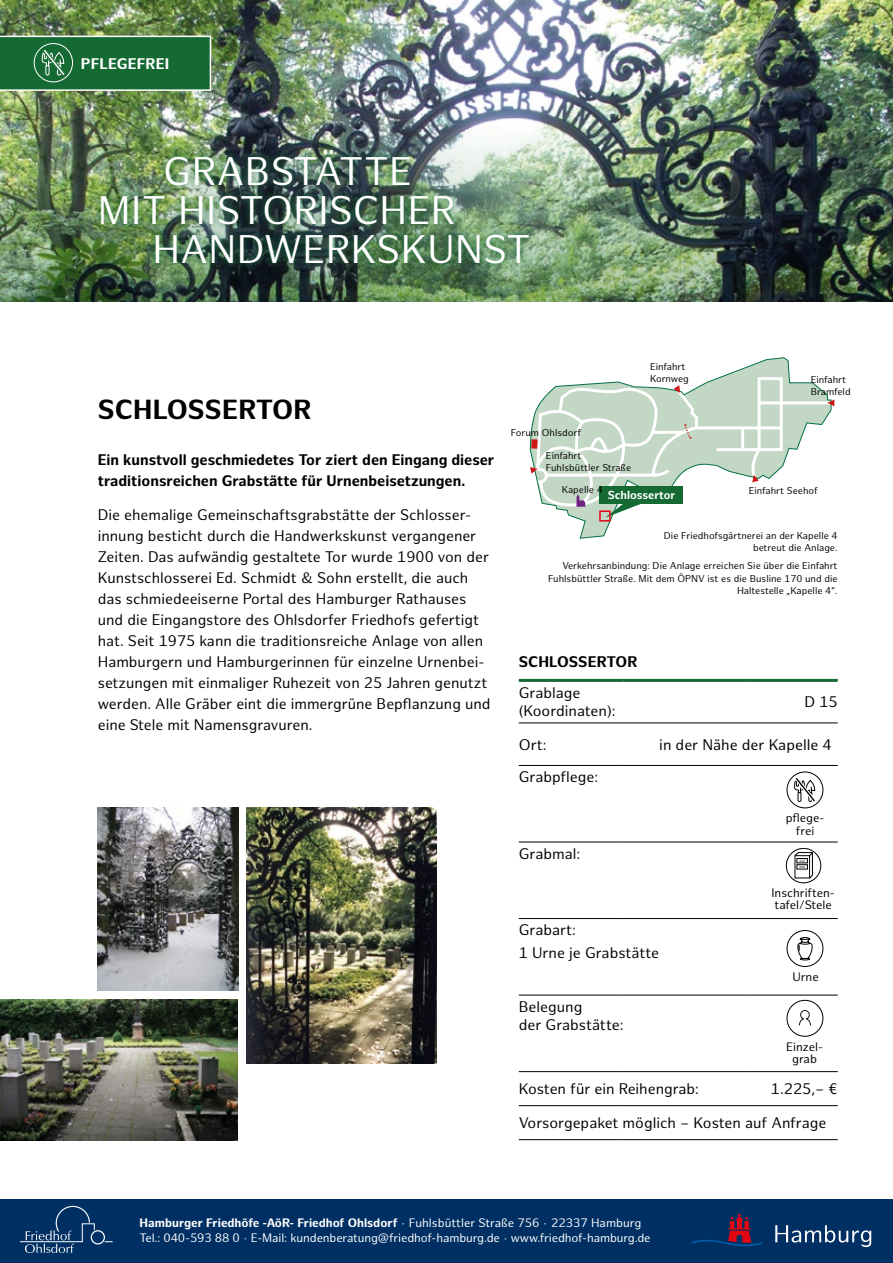
<style>
.page{position:relative;width:893px;height:1263px;background:#fff}
.page>*{position:absolute;margin:0;border:0;box-sizing:border-box;transform-origin:0 0}
.t1{font:39px "Hamburg Sans";letter-spacing:.01em;color:#fff}
.t2{font:700 27px "Hamburg Sans";letter-spacing:.005em;color:#000}
.t3{font:15px/21px "Hamburg Sans";color:#000}
.t4{font:700 15px/21px "Hamburg Sans";color:#000}
.t5{font:700 15px "Hamburg Sans";letter-spacing:.01em;color:#fff}
.t6{font:12px/15px "Hamburg Sans";letter-spacing:-.01em;color:#fff}
.t7{font:12px/12px "Hamburg Sans";color:#000;text-align:center}
.t8{font:700 11.4px "Hamburg Sans";color:#fff}
.t9{font:9.75px/12.1px "Hamburg Sans";color:#000}
.s1{font-weight:700}
</style>
<div class="page">
<div style="left:0;top:1199px;width:893px;height:64px;background:#003063"></div>
<div style="left:787px;top:930px;width:36px;height:37px;border:1px solid #000;border-radius:50%"></div>
<svg style="left:797px;top:930px;width:16px;height:31px"></svg>
<div style="left:787px;top:1000px;width:36px;height:36px;border:1px solid #000;border-radius:50%"></div>
<svg style="left:799px;top:1010px;width:12px;height:15px"></svg>
<svg style="left:786px;top:848px;width:35px;height:35px"></svg>
<div style="left:786px;top:848px;width:35px;height:35px;border:1px solid #000;border-radius:50%"></div>
<svg style="left:794px;top:851px;width:19px;height:28px"></svg>
<svg style="left:787px;top:772px;width:36px;height:36px"></svg>
<div style="left:787px;top:772px;width:36px;height:36px;border:1px solid #000;border-radius:50%"></div>
<svg style="left:791px;top:773px;width:28px;height:33px"></svg>
<img style="left:0;top:0;width:893px;height:123px">
<hr style="left:519px;top:722px;width:105px;height:1px;background:#000">
<hr style="left:624px;top:722px;width:125px;height:1px;background:#000">
<hr style="left:749px;top:722px;width:89px;height:1px;background:#000">
<hr style="left:519px;top:765px;width:105px;height:1px;background:#000">
<hr style="left:624px;top:765px;width:125px;height:1px;background:#000">
<hr style="left:749px;top:765px;width:89px;height:1px;background:#000">
<hr style="left:519px;top:842px;width:105px;height:1px;background:#000">
<hr style="left:624px;top:842px;width:125px;height:1px;background:#000">
<hr style="left:749px;top:842px;width:89px;height:1px;background:#000">
<hr style="left:519px;top:1139px;width:105px;height:1px;background:#000">
<hr style="left:624px;top:1139px;width:125px;height:1px;background:#000">
<hr style="left:749px;top:1139px;width:89px;height:1px;background:#000">
<hr style="left:519px;top:918px;width:105px;height:1px;background:#000">
<hr style="left:624px;top:918px;width:125px;height:1px;background:#000">
<hr style="left:749px;top:918px;width:89px;height:1px;background:#000">
<hr style="left:519px;top:995px;width:105px;height:1px;background:#000">
<hr style="left:624px;top:995px;width:125px;height:1px;background:#000">
<hr style="left:749px;top:995px;width:89px;height:1px;background:#000">
<hr style="left:519px;top:1105px;width:105px;height:1px;background:#000">
<hr style="left:624px;top:1105px;width:125px;height:1px;background:#000">
<hr style="left:749px;top:1105px;width:89px;height:1px;background:#000">
<hr style="left:519px;top:1071px;width:105px;height:1px;background:#000">
<hr style="left:624px;top:1071px;width:125px;height:1px;background:#000">
<hr style="left:749px;top:1071px;width:89px;height:1px;background:#000">
<hr style="left:519px;top:679px;width:105px;height:3px;background:#156a34">
<hr style="left:624px;top:679px;width:125px;height:3px;background:#156a34">
<hr style="left:749px;top:679px;width:89px;height:3px;background:#156a34">
<img style="left:0;top:999px;width:238px;height:141px">
<img style="left:0;top:123px;width:893px;height:179px">
<svg style="left:530px;top:357px;width:302px;height:182px"></svg>
<svg style="left:673px;top:385px;width:7px;height:8px"></svg>
<svg style="left:752px;top:475px;width:7px;height:7px"></svg>
<svg style="left:530px;top:467px;width:8px;height:7px"></svg>
<svg style="left:827px;top:399px;width:7px;height:7px"></svg>
<div style="left:531px;top:439px;width:7px;height:10px;background:#cd1719"></div>
<svg style="left:605px;top:503px;width:37px;height:15px"></svg>
<div style="left:600px;top:486px;width:83px;height:17px;background:#156a34"></div>
<svg style="left:576px;top:494px;width:9px;height:13px"></svg>
<div style="left:599px;top:510px;width:12px;height:12px;border:2px solid #e30613"></div>
<svg style="left:684px;top:424px;width:7px;height:15px"></svg>
<img style="left:98px;top:808px;width:140px;height:183px">
<img style="left:247px;top:808px;width:189px;height:255px">
<img style="left:94px;top:143px;width:442px;height:128px">
<svg style="left:0;top:36px;width:211px;height:55px;background:#277543"></svg>
<svg style="left:692px;top:1214px;width:70px;height:33px"></svg>
<svg style="left:775px;top:1225px;width:96px;height:22px"></svg>
<div style="left:91px;top:1230px;width:14px;height:14px;border:1px solid #fff;border-radius:50%"></div>
<svg style="left:20px;top:1206px;width:75px;height:47px"></svg>
<p class="t5" style="left:81px;top:55px;width:90px">PFLEGEFREI</p>
<h1 class="t1" style="left:163px;top:149px;width:250px">GRABSTÄTTE</h1>
<h1 class="t1" style="left:98px;top:188px;width:359px">MIT HISTORISCHER</h1>
<h1 class="t1" style="left:152px;top:227px;width:380px">HANDWERKSKUNST</h1>
<p class="t9" style="left:650px;top:361px;width:40px;line-height:11.6px">Einfahrt<br>Kornweg</p>
<p class="t9" style="left:811px;top:374px;width:41px;line-height:11.6px">Einfahrt<br>Bramfeld</p>
<h2 class="t2" style="left:98px;top:394px;width:215px">SCHLOSSERTOR</h2>
<p class="t4" style="left:98px;top:450px;width:398px">Ein kunstvoll geschmiedetes Tor ziert den Eingang dieser traditionsreichen Grabstätte für Urnenbeisetzungen.</p>
<p class="t3" style="left:98px;top:505px;width:394px">Die ehemalige Gemeinschaftsgrabstätte der Schlosser&shy;innung besticht durch die Handwerkskunst vergangener Zeiten. Das aufwändig gestaltete Tor wurde 1900 von der Kunstschlosserei Ed. Schmidt &amp; Sohn erstellt, die auch das schmiedeeiserne Portal des Hamburger Rathauses und die Eingangstore des Ohlsdorfer Friedhofs gefertigt hat. Seit 1975 kann die traditionsreiche Anlage von allen Hamburgern und Hamburgerinnen für einzelne Urnenbei&shy;setzungen mit einmaliger Ruhezeit von 25 Jahren genutzt werden. Alle Gräber eint die immergrüne Bepflanzung und eine Stele mit Namensgravuren.</p>
<p class="t9" style="left:511px;top:427px;width:72px">Forum Ohlsdorf</p>
<p class="t9" style="left:546px;top:450px;width:87px;line-height:11.6px">Einfahrt<br>Fuhlsbüttler Straße</p>
<p class="t9" style="left:562px;top:484px;width:42px">Kapelle 4</p>
<p class="t8" style="left:608px;top:488px;width:69px">Schlossertor</p>
<p class="t9" style="left:749px;top:484px;width:70px">Einfahrt Seehof</p>
<p class="t9" style="left:664px;top:529px;width:175px;text-align:right">Die Friedhofsgärtnerei an der Kapelle 4 betreut die Anlage.</p>
<p class="t9" style="left:548px;top:560px;width:291px;text-align:right">Verkehrsanbindung: Die Anlage erreichen Sie über die Einfahrt<br>Fuhlsbüttler Straße. Mit dem ÖPNV ist es die Busline 170 und die<br>Haltestelle „Kapelle 4“.</p>
<p class="t4" style="left:519px;top:652px;width:120px">SCHLOSSERTOR</p>
<p class="t3" style="left:519px;top:684px;width:98px;line-height:18px">Grablage (Koordinaten):</p>
<p class="t3" style="left:804px;top:692px;width:35px">D 15</p>
<p class="t3" style="left:519px;top:734px;width:29px">Ort:</p>
<p class="t3" style="left:659px;top:734px;width:174px">in der Nähe der Kapelle 4</p>
<p class="t3" style="left:519px;top:767px;width:81px">Grabpflege:</p>
<p class="t3" style="left:519px;top:843px;width:63px">Grabmal:</p>
<p class="t3" style="left:519px;top:919px;width:142px;line-height:22.2px">Grabart:<br>1 Urne je Grabstätte</p>
<p class="t3" style="left:519px;top:998px;width:106px;line-height:18px">Belegung<br>der Grabstätte:</p>
<p class="t7" style="left:786px;top:812px;width:40px;line-height:12.8px">pflege&shy;frei</p>
<p class="t7" style="left:771px;top:887px;width:65px;text-align:left">Inschriften&shy;tafel/Stele</p>
<p class="t7" style="left:792px;top:971px;width:28px">Urne</p>
<p class="t7" style="left:786px;top:1041px;width:38px">Einzel&shy;grab</p>
<p class="t3" style="left:519px;top:1079px;width:182px">Kosten für ein Reihengrab:</p>
<p class="t3" style="left:771px;top:1079px;width:68px">1.225,– €</p>
<p class="t3" style="left:519px;top:1113px;width:309px">Vorsorgepaket möglich – Kosten auf Anfrage</p>
<p class="t6" style="left:140px;top:1216px;width:512px"><span class="s1">Hamburger Friedhöfe -AöR- Friedhof Ohlsdorf</span> · Fuhlsbüttler Straße 756 · 22337 Hamburg<br>Tel.: 040-593 88 0 · E-Mail: kundenberatung@friedhof-hamburg.de · www.friedhof-hamburg.de</p>
</div>
